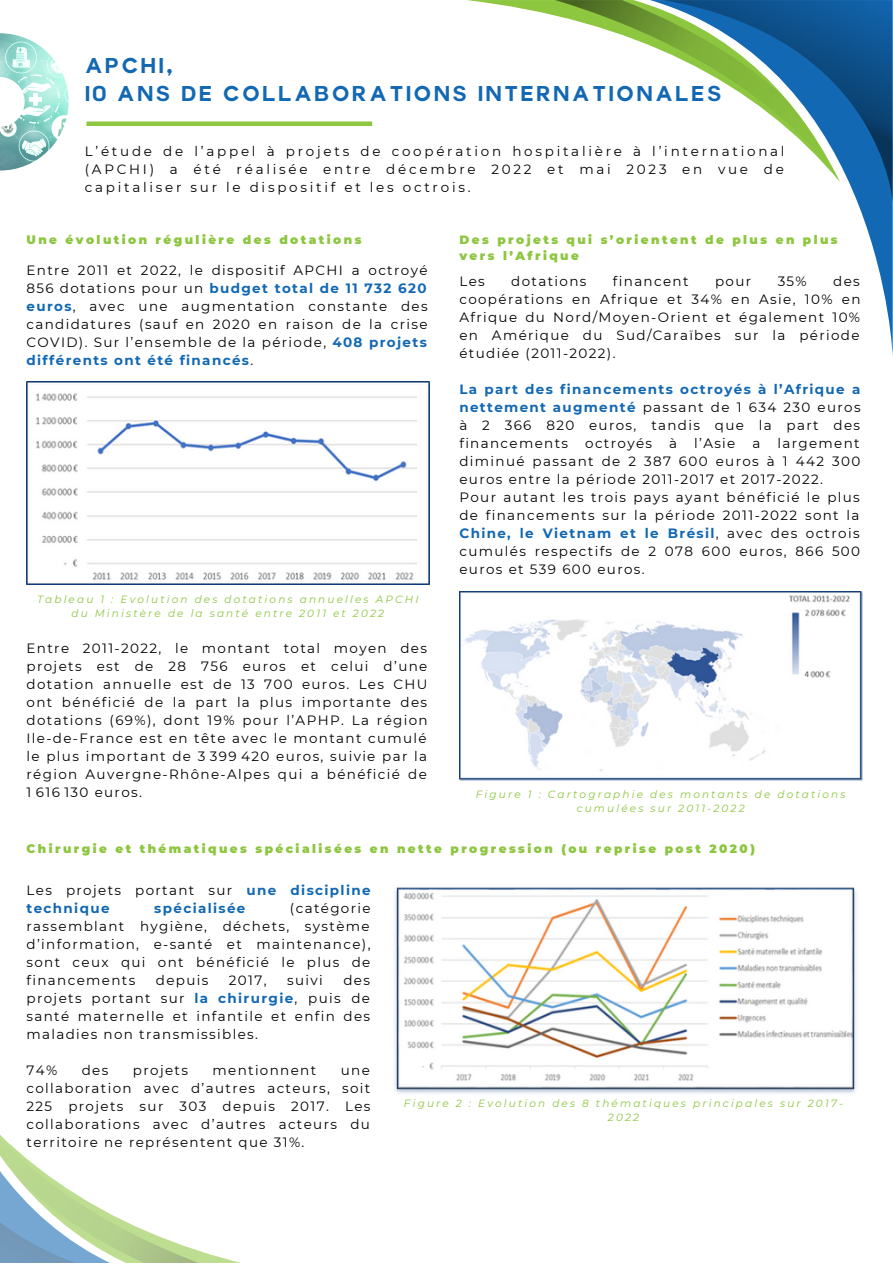
<style>
.page{position:relative;width:893px;height:1264px;background:#fff}
.page>*{position:absolute;margin:0;border:0;box-sizing:border-box;transform-origin:0 0}
.t1{font:21px "Colette";letter-spacing:.1em;color:#1268b3}
.t2{font:13.5px/18px "Montserrat";letter-spacing:.1em;color:#000;text-align:justify}
.t3{font:700 13.5px/18px "Montserrat";letter-spacing:.1em;color:#1268b3}
.t4{font:900 12px/16px "Montserrat";letter-spacing:.205em;color:#8dc63f}
.t5{font:italic 10.5px/14px "Montserrat";letter-spacing:.205em;color:#8dc63f;text-align:center}
.s1{font-weight:700;color:#1268b3}
.s2{font-weight:400;color:#000}
</style>
<div class="page">
<svg style="left:467px;top:0;width:88px;height:16px"></svg>
<svg style="left:857px;top:203px;width:35px;height:144px"></svg>
<svg style="left:840px;top:0;width:52px;height:203px;background:#175d9a"></svg>
<svg style="left:555px;top:0;width:285px;height:182px"></svg>
<img style="left:0;top:33px;width:69px;height:137px">
<svg style="left:0;top:77px;width:25px;height:50px"></svg>
<div style="left:86px;top:121px;width:286px;height:5px;background:#8dc63f"></div>
<img style="left:27px;top:382px;width:402px;height:202px">
<img style="left:459px;top:591px;width:403px;height:189px">
<img style="left:394px;top:887px;width:463px;height:207px">
<svg style="left:0;top:1135px;width:237px;height:127px"></svg>
<p class="t1" style="left:85px;top:52px;width:90px">APCHI,</p>
<p class="t1" style="left:85px;top:80px;width:638px">10 ANS DE COLLABORATIONS INTERNATIONALES</p>
<p class="t2" style="left:85px;top:142px;width:701px">L’étude de l’appel à projets de coopération hospitalière à l’international (APCHI) a été réalisée entre décembre 2022 et mai 2023 en vue de capitaliser sur le dispositif et les octrois.</p>
<p class="t4" style="left:27px;top:232px;width:336px">Une évolution régulière des dotations</p>
<p class="t4" style="left:459px;top:232px;width:380px">Des projets qui s’orientent de plus en plus vers l’Afrique</p>
<p class="t2" style="left:27px;top:261px;width:402px">Entre 2011 et 2022, le dispositif APCHI a octroyé 856 dotations pour un <span class="s1">budget total de 11 732 620 euros</span>, avec une augmentation constante des candidatures (sauf en 2020 en raison de la crise COVID). Sur l’ensemble de la période, <span class="s1">408 projets différents ont été financés</span>.</p>
<p class="t5" style="left:37px;top:592px;width:383px">Tableau 1 : Evolution des dotations annuelles APCHI du Ministère de la santé entre 2011 et 2022</p>
<p class="t2" style="left:27px;top:638px;width:402px">Entre 2011-2022, le montant total moyen des projets est de 28 756 euros et celui d’une dotation annuelle est de 13 700 euros. Les CHU ont bénéficié de la part la plus importante des dotations (69%), dont 19% pour l’APHP. La région Ile-de-France est en tête avec le montant cumulé le plus important de 3 399 420 euros, suivie par la région Auvergne-Rhône-Alpes qui a bénéficié de 1 616 130 euros.</p>
<p class="t2" style="left:459px;top:273px;width:27px">Les</p>
<p class="t2" style="left:511px;top:273px;width:77px">dotations</p>
<p class="t2" style="left:613px;top:273px;width:77px">financent</p>
<p class="t2" style="left:715px;top:273px;width:38px">pour</p>
<p class="t2" style="left:777px;top:273px;width:31px">35%</p>
<p class="t2" style="left:459px;top:273px;width:402px;text-indent:374px">des coopérations en Afrique et 34% en Asie, 10% en Afrique du Nord/Moyen-Orient et également 10% en Amérique du Sud/Caraïbes sur la période étudiée (2011-2022).</p>
<p class="t2" style="left:459px;top:380px;width:402px"><span class="s1">La part des financements octroyés à l’Afrique a nettement augmenté</span> passant de 1 634 230 euros à 2 366 820 euros, tandis que la part des financements</p>
<p class="t2" style="left:585px;top:434px;width:68px">octroyés</p>
<p class="t2" style="left:669px;top:434px;width:9px">à</p>
<p class="t2" style="left:694px;top:434px;width:43px">l’Asie</p>
<p class="t2" style="left:752px;top:434px;width:9px">a</p>
<p class="t2" style="left:459px;top:434px;width:402px;text-indent:318px">largement diminué passant de 2 387 600 euros à 1 442 300 euros entre la période 2011-2017 et 2017-2022.</p>
<p class="t2" style="left:459px;top:488px;width:402px">Pour autant les trois pays ayant bénéficié le plus de financements sur la période 2011-2022 sont la <span class="s1">Chine, le Vietnam et le Brésil</span>, avec des octrois cumulés respectifs de 2 078 600 euros, 866 500 euros et 539 600 euros.</p>
<p class="t5" style="left:476px;top:787px;width:371px">Figure 1 : Cartographie des montants de dotations cumulées sur 2011-2022</p>
<p class="t4" style="left:27px;top:840px;width:729px">Chirurgie et thématiques spécialisées en nette progression (ou reprise post 2020)</p>
<p class="t3" style="left:27px;top:881px;width:345px"><span class="s2">Les projets portant sur</span> une discipline technique</p>
<p class="t3" style="left:154px;top:899px;width:93px">spécialisée</p>
<p class="t2" style="left:27px;top:899px;width:345px;text-indent:263px">(catégorie rassemblant hygiène, déchets, système d’information, e-santé et maintenance), sont ceux qui ont bénéficié le plus de financements</p>
<p class="t2" style="left:27px;top:971px;width:345px;text-indent:317px">des projets portant sur <span class="s1">la chirurgie</span>, puis de santé maternelle et infantile et enfin des maladies non transmissibles.</p>
<p class="t2" style="left:27px;top:1060px;width:32px">74%</p>
<p class="t2" style="left:82px;top:1060px;width:28px">des</p>
<p class="t2" style="left:133px;top:1060px;width:57px">projets</p>
<p class="t2" style="left:212px;top:1060px;width:105px">mentionnent</p>
<p class="t2" style="left:156px;top:971px;width:54px">depuis</p>
<p class="t2" style="left:229px;top:971px;width:39px">2017,</p>
<p class="t2" style="left:287px;top:971px;width:37px">suivi</p>
<p class="t2" style="left:27px;top:1060px;width:345px;text-indent:314px">une collaboration avec d’autres acteurs, soit 225 projets sur 303 depuis 2017. Les collaborations avec d’autres acteurs du territoire ne représentent que 31%.</p>
<p class="t5" style="left:404px;top:1095px;width:441px">Figure 2 : Evolution des 8 thématiques principales sur 2017-<br>2022</p>
</div>
